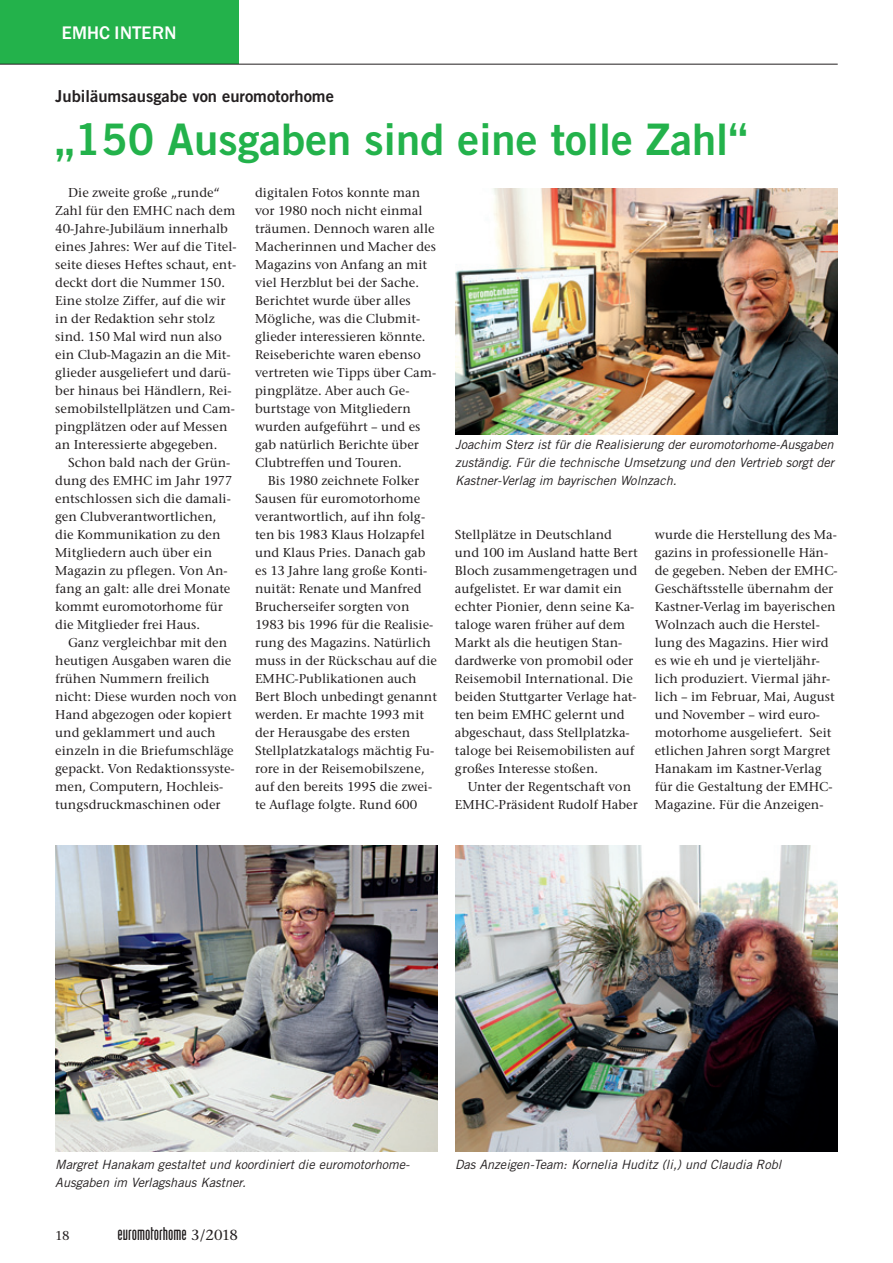
<style>
.page{position:relative;width:893px;height:1263px;background:#fff}
.page>*{position:absolute;margin:0;border:0;box-sizing:border-box;transform-origin:0 0}
.t1{font:43.5px "Trade Gothic Bold Two";color:#23b24b}
.t2{font:18px "Industria Solid";color:#231f20}
.t3{font:500 18px "Franklin ITCBQ";letter-spacing:.01em;color:#fff}
.t4{font:16.5px "Trade Gothic Bold Two";color:#231f20}
.t5{font:500 13.5px/18px "Stone Serif Itc T";color:#231f20}
.t6{font:italic 12.75px/18px "Trade Gothic";color:#231f20;text-align:justify}
.s1{font-family:"Stone Serif Itc T";font-weight:500;font-size:15.3px}
</style>
<div class="page">
<div style="left:0;top:0;width:238px;height:64px;background:#23b24b"></div>
<hr style="left:0;top:64px;width:838px;height:1px;background:#231f20">
<img style="left:455px;top:188px;width:383px;height:246px">
<img style="left:55px;top:845px;width:383px;height:306px">
<img style="left:455px;top:845px;width:383px;height:306px">
<h2 class="t3" style="left:62px;top:26px;width:116px">EMHC INTERN</h2>
<p class="t4" style="left:55px;top:90px;width:280px">Jubiläumsausgabe von euromotorhome</p>
<h1 class="t1" style="left:55px;top:123px;width:694px">„150 Ausgaben sind eine tolle Zahl“</h1>
<p class="t5" style="left:55px;top:185px;width:183px;text-indent:13px">Die zweite große „runde“<br>Zahl für den EMHC nach dem<br>40-Jahre-Jubiläum innerhalb eines Jahres: Wer auf die Titel&shy;seite dieses Heftes schaut, ent&shy;deckt dort die Nummer 150.<br>Eine stolze Ziffer, auf die wir in der Redaktion sehr stolz sind. 150 Mal wird nun also ein Club-Magazin an die Mit&shy;glieder ausgeliefert und darü&shy;ber hinaus bei Händlern, Rei&shy;semobilstellplätzen und Cam&shy;pingplätzen oder auf Messen an Interessierte abgegeben.</p>
<p class="t5" style="left:55px;top:455px;width:178px;text-indent:13px">Schon bald nach der Grün&shy;dung des EMHC im Jahr 1977 entschlossen sich die damali&shy;gen Clubverantwortlichen, die Kommunikation zu den<br>Mitgliedern auch über ein<br>Magazin zu pflegen. Von An&shy;fang an galt: alle drei Monate kommt euromotorhome für die Mitglieder frei Haus.</p>
<p class="t5" style="left:55px;top:635px;width:183px;text-indent:13px">Ganz vergleichbar mit den heutigen Ausgaben waren die frühen Nummern freilich nicht: Diese wurden noch von<br>Hand abgezogen oder kopiert und geklammert und auch einzeln in die Briefumschläge gepackt. Von Redaktionssyste&shy;men, Computern, Hochleis&shy;tungsdruckmaschinen oder</p>
<p class="t5" style="left:255px;top:185px;width:182px">digitalen Fotos konnte man vor 1980 noch nicht einmal träumen. Dennoch waren alle<br>Macherinnen und Macher des<br>Magazins von Anfang an mit viel Herzblut bei der Sache.<br>Berichtet wurde über alles<br>Mögliche, was die Clubmit&shy;glieder interessieren könnte.<br>Reiseberichte waren ebenso vertreten wie Tipps über Cam&shy;pingplätze. Aber auch Ge&shy;burtstage von Mitgliedern wurden aufgeführt – und es gab natürlich Berichte über<br>Clubtreffen und Touren.</p>
<p class="t5" style="left:255px;top:473px;width:183px;text-indent:13px">Bis 1980 zeichnete Folker<br>Sausen für euromotorhome verantwortlich, auf ihn folg&shy;ten bis 1983 Klaus Holzapfel und Klaus Pries. Danach gab es 13 Jahre lang große Konti&shy;nuität: Renate und Manfred<br>Brucherseifer sorgten von<br>1983 bis 1996 für die Realisie&shy;rung des Magazins. Natürlich muss in der Rückschau auf die<br>EMHC-Publikationen auch<br>Bert Bloch unbedingt genannt werden. Er machte 1993 mit der Herausgabe des ersten<br>Stellplatzkatalogs mächtig Fu&shy;rore in der Reisemobilszene, auf den bereits 1995 die zwei&shy;te Auflage folgte. Rund 600</p>
<p class="t6" style="left:455px;top:437px;width:381px">Joachim Sterz ist für die Realisierung der euromotorhome-Ausgaben zuständig. Für die technische Umsetzung und den Vertrieb sorgt der Kastner-Verlag im bayrischen Wolnzach.</p>
<p class="t5" style="left:655px;top:527px;width:184px">wurde die Herstellung des Ma&shy;gazins in professionelle Hän&shy;de gegeben. Neben der EMHC-<br>Geschäftsstelle übernahm der<br>Kastner-Verlag im bayerischen<br>Wolnzach auch die Herstel&shy;lung des Magazins. Hier wird es wie eh und je vierteljähr&shy;lich produziert. Viermal jähr&shy;lich – im Februar, Mai, August und November – wird euro&shy;motorhome ausgeliefert. Seit etlichen Jahren sorgt Margret<br>Hanakam im Kastner-Verlag für die Gestaltung der EMHC-<br>Magazine. Für die Anzeigen-</p>
<p class="t5" style="left:455px;top:527px;width:184px">Stellplätze in Deutschland und 100 im Ausland hatte Bert<br>Bloch zusammengetragen und aufgelistet. Er war damit ein echter Pionier, denn seine Ka&shy;taloge waren früher auf dem<br>Markt als die heutigen Stan&shy;dardwerke von promobil oder<br>Reisemobil International. Die beiden Stuttgarter Verlage hat&shy;ten beim EMHC gelernt und abgeschaut, dass Stellplatzka&shy;taloge bei Reisemobilisten auf großes Interesse stoßen.</p>
<p class="t5" style="left:455px;top:779px;width:184px;text-align:center">Unter der Regentschaft von<br>EMHC-Präsident Rudolf Haber</p>
<p class="t6" style="left:55px;top:1157px;width:356px">Margret Hanakam gestaltet und koordiniert die euromotorhome-<br>Ausgaben im Verlagshaus Kastner.</p>
<p class="t6" style="left:455px;top:1157px;width:328px">Das Anzeigen-Team: Kornelia Huditz (li,) und Claudia Robl</p>
<p class="t5" style="left:55px;top:1227px;width:16px">18</p>
<h2 class="t2" style="left:118px;top:1227px;width:122px">euromotorhome <span class="s1">3/2018</span></h2>
</div>
